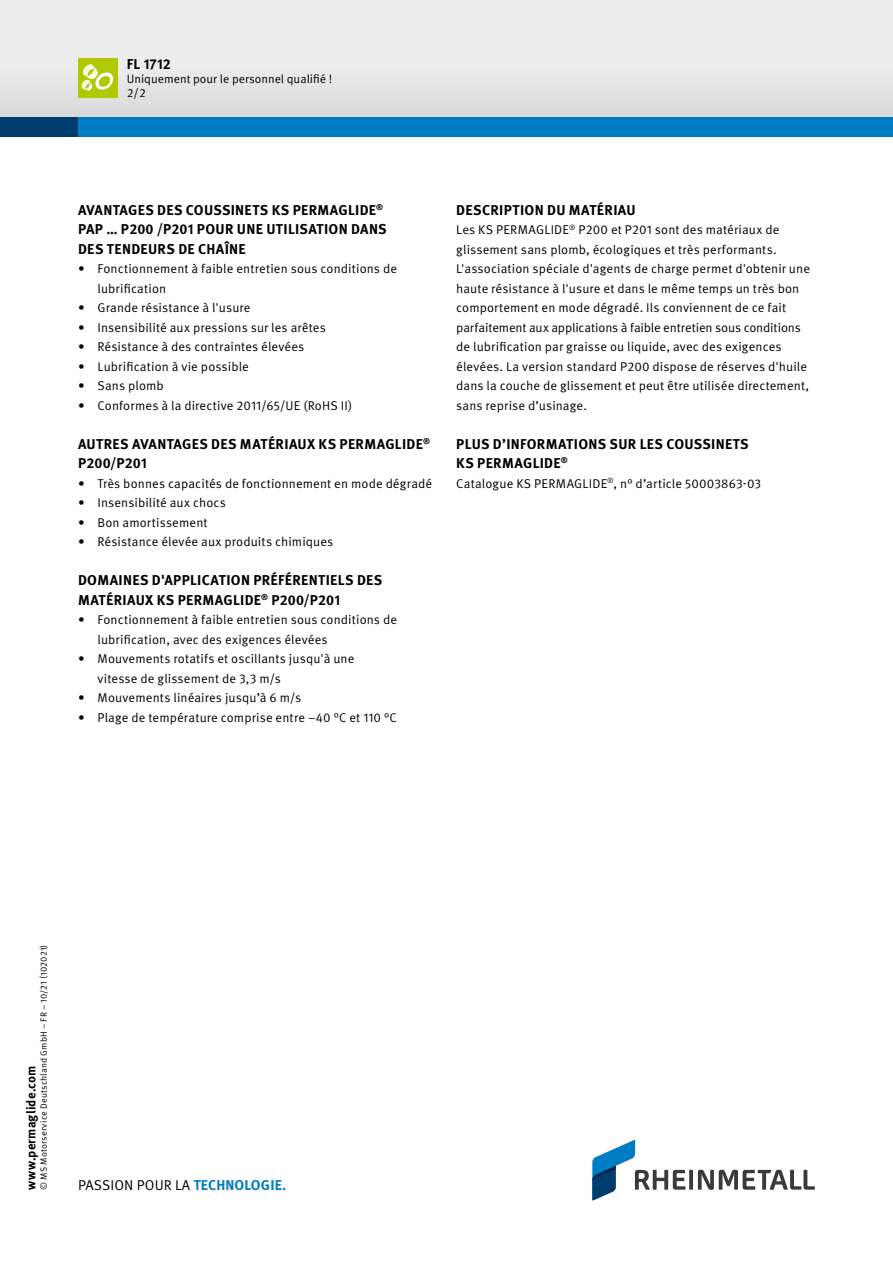
<style>
.page{position:relative;width:893px;height:1263px;background:#fff}
.page>*{position:absolute;margin:0;border:0;box-sizing:border-box;transform-origin:0 0}
.t1{font:700 14.25px/19.5px "Meta Pro";letter-spacing:.02em;color:#000}
.t2{font:14.25px "Meta Pro";letter-spacing:.01em;color:#000}
.t3{font:12.75px/19.5px "Meta Pro";letter-spacing:.01em;color:#000}
.t4{font:700 12.75px "Meta Pro";letter-spacing:.01em;color:#000}
.t5{font:12px "Meta Pro";color:#000}
.t6{font:9px "Meta Pro";letter-spacing:.025em;color:#000}
.s1{font-weight:700;color:#007cc3}
</style>
<div class="page">
<div style="left:0;top:0;width:893px;height:127px;background:#ececec"></div>
<div style="left:0;top:68px;width:893px;height:49px;background:#e2e2e2"></div>
<div style="left:0;top:117px;width:893px;height:19px;background:#003d6e"></div>
<div style="left:78px;top:117px;width:815px;height:19px;background:#007cc3"></div>
<div style="left:78px;top:58px;width:39px;height:39px;background:#afca00"></div>
<svg style="left:81px;top:64px;width:33px;height:27px"></svg>
<svg style="left:592px;top:1140px;width:223px;height:60px"></svg>
<p class="t1" style="left:127px;top:55px;width:46px">FL 1712</p>
<p class="t5" style="left:127px;top:85px;width:21px">2/2</p>
<p class="t5" style="left:127px;top:72px;width:207px">Uniquement pour le personnel qualifié !</p>
<p class="t1" style="left:78px;top:200px;width:310px">AVANTAGES DES COUSSINETS KS PERMAGLIDE<sup>®<br></sup>PAP … P200 /P201 POUR UNE UTILISATION DANS<br>DES TENDEURS DE CHAÎNE</p>
<p class="t3" style="left:97px;top:259px;width:301px;text-indent:-19px">• Fonctionnement à faible entretien sous conditions de lubrification</p>
<p class="t3" style="left:78px;top:298px;width:174px">• Grande résistance à l'usure</p>
<p class="t3" style="left:78px;top:317px;width:249px">• Insensibilité aux pressions sur les arêtes</p>
<p class="t3" style="left:78px;top:337px;width:228px">• Résistance à des contraintes élevées</p>
<p class="t3" style="left:78px;top:356px;width:172px">• Lubrification à vie possible</p>
<p class="t3" style="left:78px;top:376px;width:87px">• Sans plomb</p>
<p class="t3" style="left:78px;top:395px;width:276px">• Conformes à la directive 2011/65/UE (RoHS II)</p>
<p class="t1" style="left:78px;top:434px;width:353px">AUTRES AVANTAGES DES MATÉRIAUX KS PERMAGLIDE<sup>®<br></sup>P200/P201</p>
<p class="t3" style="left:78px;top:473px;width:356px">• Très bonnes capacités de fonctionnement en mode dégradé</p>
<p class="t3" style="left:78px;top:493px;width:150px">• Insensibilité aux chocs</p>
<p class="t3" style="left:78px;top:512px;width:131px">• Bon amortissement</p>
<p class="t3" style="left:78px;top:532px;width:257px">• Résistance élevée aux produits chimiques</p>
<p class="t1" style="left:78px;top:570px;width:306px">DOMAINES D'APPLICATION PRÉFÉRENTIELS DES<br>MATÉRIAUX KS PERMAGLIDE<sup>®</sup> P200/P201</p>
<p class="t3" style="left:97px;top:610px;width:301px;text-indent:-19px">• Fonctionnement à faible entretien sous conditions de lubrification, avec des exigences élevées</p>
<p class="t3" style="left:97px;top:649px;width:258px;text-indent:-19px">• Mouvements rotatifs et oscillants jusqu'à une vitesse de glissement de 3,3 m/s</p>
<p class="t3" style="left:78px;top:688px;width:225px">• Mouvements linéaires jusqu’à 6 m/s</p>
<p class="t3" style="left:78px;top:707px;width:320px">• Plage de température comprise entre –40 °C et 110 °C</p>
<p class="t1" style="left:456px;top:200px;width:181px">DESCRIPTION DU MATÉRIAU</p>
<p class="t3" style="left:456px;top:220px;width:355px">Les KS PERMAGLIDE<sup>®</sup> P200 et P201 sont des matériaux de glissement sans plomb, écologiques et très performants.<br>L'association spéciale d'agents de charge permet d'obtenir une haute résistance à l'usure et dans le même temps un très bon comportement en mode dégradé. Ils conviennent de ce fait parfaitement aux applications à faible entretien sous conditions de lubrification par graisse ou liquide, avec des exigences élevées. La version standard P200 dispose de réserves d'huile dans la couche de glissement et peut être utilisée directement, sans reprise d’usinage.</p>
<p class="t1" style="left:456px;top:434px;width:294px">PLUS D’INFORMATIONS SUR LES COUSSINETS<br>KS PERMAGLIDE<sup>®</sup></p>
<p class="t3" style="left:456px;top:473px;width:306px">Catalogue KS PERMAGLIDE<sup>®</sup>, n° d’article 50003863-03</p>
<p class="t6" style="left:38px;top:1189px;width:247px;rotate:-90deg">© MS Motorservice Deutschland GmbH – FR – 10/21 (102021)</p>
<p class="t4" style="left:23px;top:1189px;width:125px;rotate:-90deg">www.permaglide.com</p>
<p class="t2" style="left:78px;top:1176px;width:210px">PASSION POUR LA <span class="s1">TECHNOLOGIE.</span></p>
</div>
